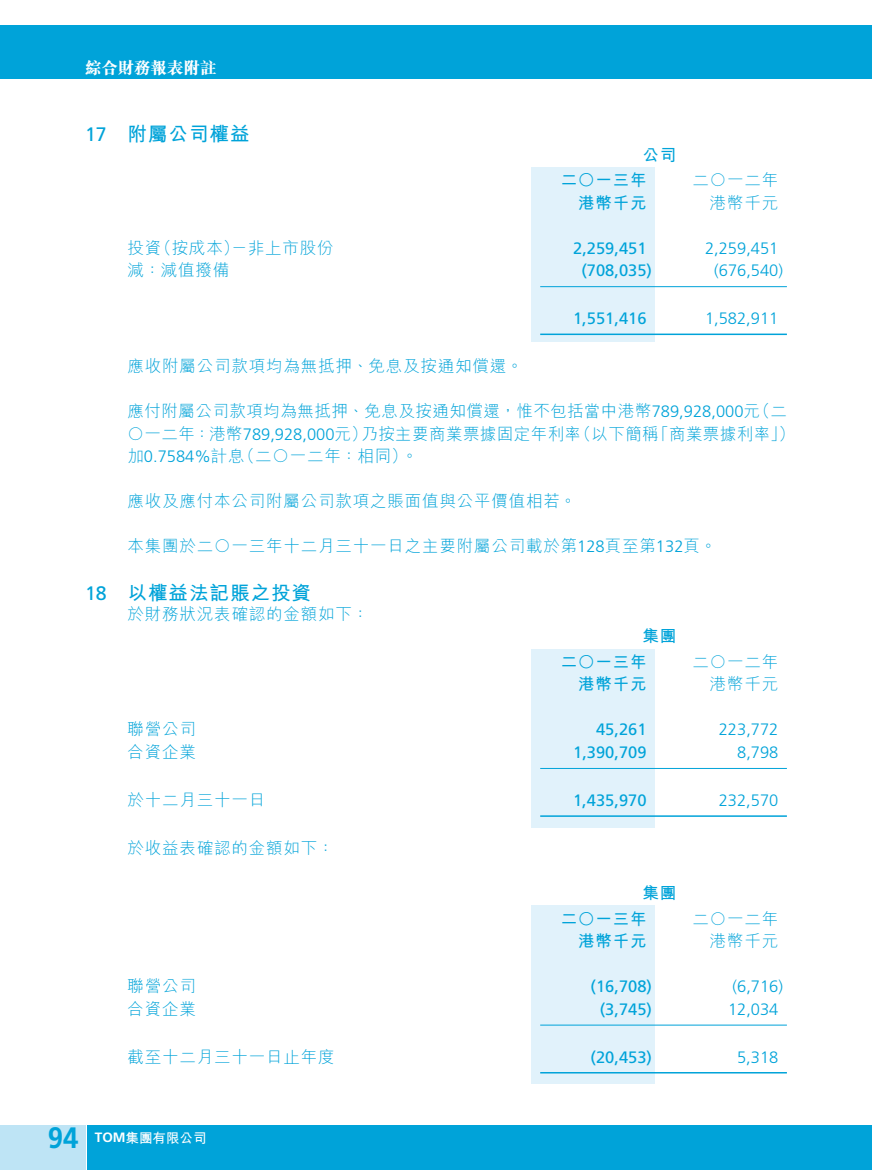
<style>
.page{position:relative;width:872px;height:1170px;background:#fff}
.page>*{position:absolute;margin:0;border:0;box-sizing:border-box;transform-origin:0 0}
.t1{font:700 29.55px "Frutiger LT Std";color:#00a3d9;scale:.94 1}
.t2{font:700 19.5px "M Hei HK";letter-spacing:.05em;color:#00a3d9}
.t3{font:19.5px "Frutiger LT Std";color:#00a3d9}
.t4{font:300 16.5px "M Hei HK";letter-spacing:.05em;color:#00a3d9}
.t5{font:300 16.5px "Frutiger LT Std";color:#00a3d9}
.t6{font:16.5px "Frutiger LT Std";color:#00a3d9}
.t7{font:300 16.5px/22.5px "M Hei HK";letter-spacing:.03em;color:#00a3d9}
.t8{font:700 16.5px "M Hei HK";letter-spacing:.05em;color:#00a3d9}
.t9{font:300 16.5px "M Hei HK";letter-spacing:.025em;color:#00a3d9}
.t10{font:800 16.5px "M Sung HK";letter-spacing:-.01em;color:#fff}
.t11{font:700 13.5px "M Hei HK";color:#fff}
.s1{font-family:"Frutiger LT Std"}
.s2{font-family:"M Hei HK"}
</style>
<div class="page">
<div style="left:88px;top:1125px;width:784px;height:44px;background:#00a3d9"></div>
<div style="left:0;top:25px;width:872px;height:54px;background:#00a3d9"></div>
<div style="left:0;top:1125px;width:85px;height:44px;background:#bee4f5"></div>
<div style="left:531px;top:167px;width:124px;height:174px;background:#e1f2fb"></div>
<hr style="left:540px;top:286px;width:247px;height:1px;background:#00a3d9">
<hr style="left:540px;top:333px;width:247px;height:2px;background:#00a3d9">
<div style="left:531px;top:648px;width:124px;height:179px;background:#e1f2fb"></div>
<hr style="left:540px;top:768px;width:247px;height:1px;background:#00a3d9">
<hr style="left:540px;top:815px;width:247px;height:1px;background:#00a3d9">
<div style="left:531px;top:905px;width:124px;height:178px;background:#e1f2fb"></div>
<hr style="left:540px;top:1024px;width:247px;height:1px;background:#00a3d9">
<hr style="left:540px;top:1071px;width:247px;height:2px;background:#00a3d9">
<p class="t10" style="left:85px;top:57px;width:133px">綜合財務報表附註</p>
<p class="t3" style="left:85px;top:122px;width:23px">17</p>
<p class="t3" style="left:85px;top:581px;width:23px">18</p>
<p class="t2" style="left:128px;top:119px;width:123px">附屬公司權益</p>
<p class="t4" style="left:155px;top:236px;width:180px">（按成本－）非上市股份</p>
<p class="t4" style="left:128px;top:236px;width:35px">投資</p>
<p class="t4" style="left:128px;top:258px;width:103px">減：減值撥備</p>
<p class="t4" style="left:128px;top:354px;width:397px">應收附屬公司款項均為無抵押、免息及按通知償還。</p>
<p class="t8" style="left:642px;top:142px;width:35px">公司</p>
<p class="t8" style="left:561px;top:168px;width:87px">二○一三年</p>
<p class="t4" style="left:692px;top:168px;width:87px">二○一二年</p>
<p class="t8" style="left:578px;top:190px;width:70px">港幣千元</p>
<p class="t4" style="left:710px;top:191px;width:70px">港幣千元</p>
<p class="t6" style="left:573px;top:238px;width:75px">2,259,451</p>
<p class="t5" style="left:705px;top:239px;width:75px">2,259,451</p>
<p class="t6" style="left:581px;top:261px;width:72px">)708,035(</p>
<p class="t5" style="left:714px;top:261px;width:70px">)676,540(</p>
<p class="t6" style="left:573px;top:309px;width:75px">1,551,416</p>
<p class="t5" style="left:705px;top:309px;width:75px">1,582,911</p>
<p class="t7" style="left:652px;top:399px;width:144px;text-indent:-525px">應付附屬公司款項均為無抵押、免息及按通知償還，惟不包括當中港幣<span class="s1">789,928,000</span>元<br>「商業票據利率 (「</p>
<p class="t4" style="left:754px;top:399px;width:34px">（二</p>
<p class="t5" style="left:127px;top:425px;width:241px"><span class="s2">○一二年：港幣</span>789,928,000<span class="s2">元）</span></p>
<p class="t4" style="left:575px;top:422px;width:85px">（以下簡稱</p>
<p class="t9" style="left:361px;top:422px;width:221px">乃按主要商業票據固定年利率</p>
<p class="t4" style="left:239px;top:444px;width:171px">（二○一二年：相同(</p>
<p class="t5" style="left:127px;top:447px;width:119px"><span class="s2">加</span>0.7584%<span class="s2">計息</span></p>
<p class="t4" style="left:127px;top:489px;width:450px">應收及應付本公司附屬公司款項之賬面值與公平價值相若。</p>
<p class="t4" style="left:127px;top:534px;width:590px">本集團於二○一三年十二月三十一日之主要附屬公司載於第<span class="s1">128</span>頁至第<span class="s1">132</span>頁。</p>
<p class="t2" style="left:128px;top:578px;width:185px">以權益法記賬之投資</p>
<p class="t4" style="left:401px;top:444px;width:18px">。</p>
<p class="t4" style="left:128px;top:602px;width:242px">於財務狀況表確認的金額如下：</p>
<p class="t8" style="left:642px;top:624px;width:35px">集團</p>
<p class="t8" style="left:561px;top:649px;width:87px">二○一三年</p>
<p class="t4" style="left:692px;top:650px;width:87px">二○一二年</p>
<p class="t8" style="left:578px;top:672px;width:70px">港幣千元</p>
<p class="t4" style="left:710px;top:672px;width:70px">港幣千元</p>
<p class="t4" style="left:128px;top:717px;width:70px">聯營公司</p>
<p class="t6" style="left:596px;top:720px;width:52px">45,261</p>
<p class="t5" style="left:719px;top:720px;width:61px">223,772</p>
<p class="t4" style="left:128px;top:740px;width:70px">合資企業</p>
<p class="t6" style="left:573px;top:742px;width:75px">1,390,709</p>
<p class="t5" style="left:737px;top:743px;width:43px">8,798</p>
<p class="t4" style="left:128px;top:788px;width:139px">於十二月三十一日</p>
<p class="t4" style="left:128px;top:836px;width:208px">於收益表確認的金額如下：</p>
<p class="t6" style="left:573px;top:790px;width:75px">1,435,970</p>
<p class="t5" style="left:718px;top:791px;width:61px">232,570</p>
<p class="t8" style="left:642px;top:880px;width:35px">集團</p>
<p class="t8" style="left:561px;top:906px;width:87px">二○一三年</p>
<p class="t4" style="left:692px;top:906px;width:87px">二○一二年</p>
<p class="t8" style="left:578px;top:928px;width:70px">港幣千元</p>
<p class="t4" style="left:710px;top:929px;width:70px">港幣千元</p>
<p class="t4" style="left:128px;top:974px;width:70px">聯營公司</p>
<p class="t6" style="left:590px;top:976px;width:63px">)16,708(</p>
<p class="t5" style="left:732px;top:977px;width:52px">)6,716(</p>
<p class="t4" style="left:128px;top:996px;width:70px">合資企業</p>
<p class="t6" style="left:600px;top:999px;width:54px">)3,745(</p>
<p class="t5" style="left:728px;top:999px;width:52px">12,034</p>
<p class="t4" style="left:128px;top:1044px;width:209px">截至十二月三十一日止年度</p>
<p class="t6" style="left:590px;top:1047px;width:63px">)20,453(</p>
<p class="t5" style="left:737px;top:1047px;width:43px">5,318</p>
<h1 class="t1" style="left:48px;top:1119px;width:34px">94</h1>
<p class="t11" style="left:95px;top:1127px;width:113px"><span class="s1">TOM</span>集團有限公司</p>
</div>
